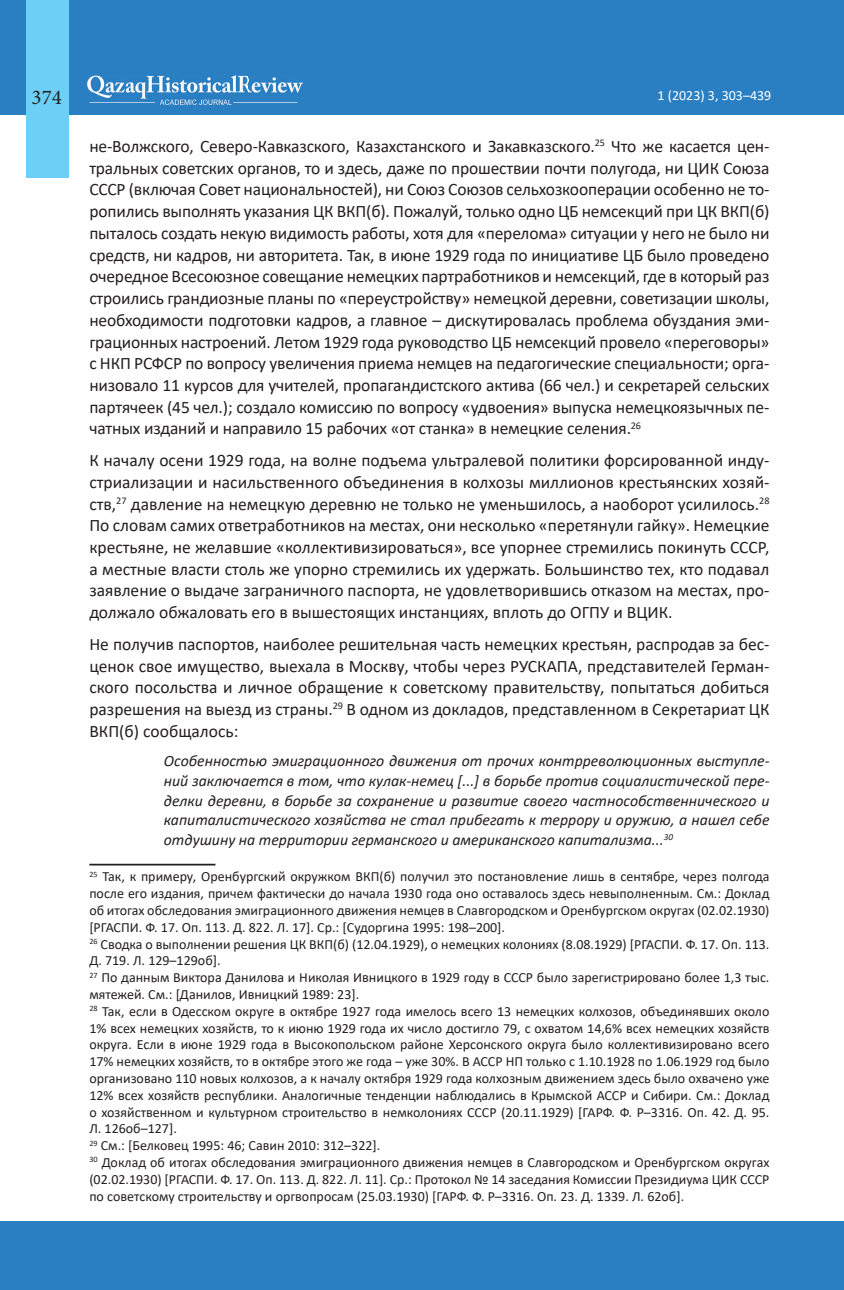
<style>
.page{position:relative;width:844px;height:1290px;background:#fff}
.page>*{position:absolute;margin:0;border:0;box-sizing:border-box;transform-origin:0 0}
.t1{font:21px "Minion Pro";color:#231f20}
.t2{font:17.5px/21.7px "Calibri";color:#231f20;text-align:justify}
.t3{font:italic 15.75px/19.6px "Calibri";color:#231f20;text-align:justify}
.t4{font:14px/16.8px "Calibri";color:#231f20}
.t5{font:14px "Calibri";color:#fff}
</style>
<div class="page">
<div style="left:0;top:0;width:843px;height:115px;background:#2a7fc3"></div>
<div style="left:0;top:1222px;width:843px;height:68px;background:#2a7fc3"></div>
<div style="left:26px;top:0;width:43px;height:178px;background:#6bcff6"></div>
<img style="left:88px;top:76px;width:214px;height:28px">
<hr style="left:89px;top:864px;width:126px;height:1px;background:#231f20">
<p class="t1" style="left:32px;top:83px;width:32px">374</p>
<p class="t5" style="left:657px;top:85px;width:115px">1 (2023) 3, 303–439</p>
<p class="t2" style="left:89px;top:135px;width:681px">не-Волжского, Северо-Кавказского, Казахстанского и Закавказского.<sup>25</sup> Что же касается цен&shy;тральных советских органов, то и здесь, даже по прошествии почти полугода, ни ЦИК Союза СССР (включая Совет национальностей), ни Союз Союзов сельхозкооперации особенно не то&shy;ропились выполнять указания ЦК ВКП(б). Пожалуй, только одно ЦБ немсекций при ЦК ВКП(б) пыталось создать некую видимость работы, хотя для «перелома» ситуации у него не было ни средств, ни кадров, ни авторитета. Так, в июне 1929 года по инициативе ЦБ было проведено очередное Всесоюзное совещание немецких партработников и немсекций, где в который раз строились грандиозные планы по «переустройству» немецкой деревни, советизации школы, необходимости подготовки кадров, а главное – дискутировалась проблема обуздания эми&shy;грационных настроений. Летом 1929 года руководство ЦБ немсекций провело «переговоры» с НКП РСФСР по вопросу увеличения приема немцев на педагогические специальности; орга&shy;низовало 11 курсов для учителей, пропагандистского актива (66 чел.) и секретарей сельских партячеек (45 чел.); создало комиссию по вопросу «удвоения» выпуска немецкоязычных пе&shy;чатных изданий и направило 15 рабочих «от станка» в немецкие селения.<sup>26</sup></p>
<p class="t2" style="left:89px;top:449px;width:681px">К началу осени 1929 года, на волне подъема ультралевой политики форсированной инду&shy;стриализации и насильственного объединения в колхозы миллионов крестьянских хозяй&shy;ств,<sup>27</sup> давление на немецкую деревню не только не уменьшилось, а наоборот усилилось.<sup>28<br></sup>По словам самих ответработников на местах, они несколько «перетянули гайку». Немецкие крестьяне, не желавшие «коллективизироваться», все упорнее стремились покинуть СССР, a местные власти столь же упорно стремились их удержать. Большинство тех, кто подавал заявление о выдаче заграничного паспорта, не удовлетворившись отказом на местах, про&shy;должало обжаловать его в вышестоящих инстанциях, вплоть до ОГПУ и ВЦИК.</p>
<p class="t2" style="left:89px;top:633px;width:681px">Не получив паспортов, наиболее решительная часть немецких крестьян, распродав за бес&shy;ценок свое имущество, выехала в Москву, чтобы через РУСКАПА, представителей Герман&shy;ского посольства и личное обращение к советскому правительству, попытаться добиться разрешения на выезд из страны.<sup>29</sup> В одном из докладов, представленном в Секретариат ЦК ВКП(б) сообщалось:</p>
<p class="t3" style="left:164px;top:750px;width:607px">Особенностью эмиграционного движения от прочих контрреволюционных выступле&shy;ний заключается в том, что кулак-немец [...] в борьбе против социалистической пере&shy;делки деревни, в борьбе за сохранение и развитие своего частнособственнического и капиталистического хозяйства не стал прибегать к террору и оружию, а нашел себе отдушину на территории германского и американского капитализма...<sup>30</sup></p>
<p class="t4" style="left:89px;top:868px;width:681px"><sup>25</sup> Так, к примеру, Оренбургский окружком ВКП(б) получил это постановление лишь в сентябре, через полгода после его издания, причем фактически до начала 1930 года оно оставалось здесь невыполненным. См.: Доклад об итогах обследования эмиграционного движения немцев в Славгородском и Оренбургском округах (02.02.1930) [РГАСПИ. Ф. 17. Оп. 113. Д. 822. Л. 17]. Ср.: [Судоргина 1995: 198–200].<br><sup>26</sup> Сводка о выполнении решения ЦК ВКП(б) (12.04.1929), о немецких колониях (8.08.1929) [РГАСПИ. Ф. 17. Оп. 113.<br>Д. 719. Л. 129–129об].<br><sup>27</sup> По данным Виктора Данилова и Николая Ивницкого в 1929 году в СССР было зарегистрировано более 1,3 тыс. мятежей. См.: [Данилов, Ивницкий 1989: 23].<br><sup>28</sup> Так, если в Одесском округе в октябре 1927 года имелось всего 13 немецких колхозов, объединявших около 1% всех немецких хозяйств, то к июню 1929 года их число достигло 79, с охватом 14,6% всех немецких хозяйств округа. Если в июне 1929 года в Высокопольском районе Херсонского округа было коллективизировано всего 17% немецких хозяйств, то в октябре этого же года – уже 30%. В АССР НП только с 1.10.1928 по 1.06.1929 год было организовано 110 новых колхозов, а к началу октября 1929 года колхозным движением здесь было охвачено уже 12% всех хозяйств республики. Аналогичные тенденции наблюдались в Крымской АССР и Сибири. См.: Доклад о хозяйственном и культурном строительство в немколониях СССР (20.11.1929) [ГАРФ. Ф. Р–3316. Оп. 42. Д. 95.<br>Л. 126об–127].<br><sup>29</sup> См.: [Белковец 1995: 46; Савин 2010: 312–322].<br><sup>30</sup> Доклад об итогах обследования эмиграционного движения немцев в Славгородском и Оренбургском округах (02.02.1930) [РГАСПИ. Ф. 17. Оп. 113. Д. 822. Л. 11]. Ср.: Протокол № 14 заседания Комиссии Президиума ЦИК СССР по советскому строительству и оргвопросам (25.03.1930) [ГАРФ. Ф. Р–3316. Оп. 23. Д. 1339. Л. 62об].</p>
</div>
